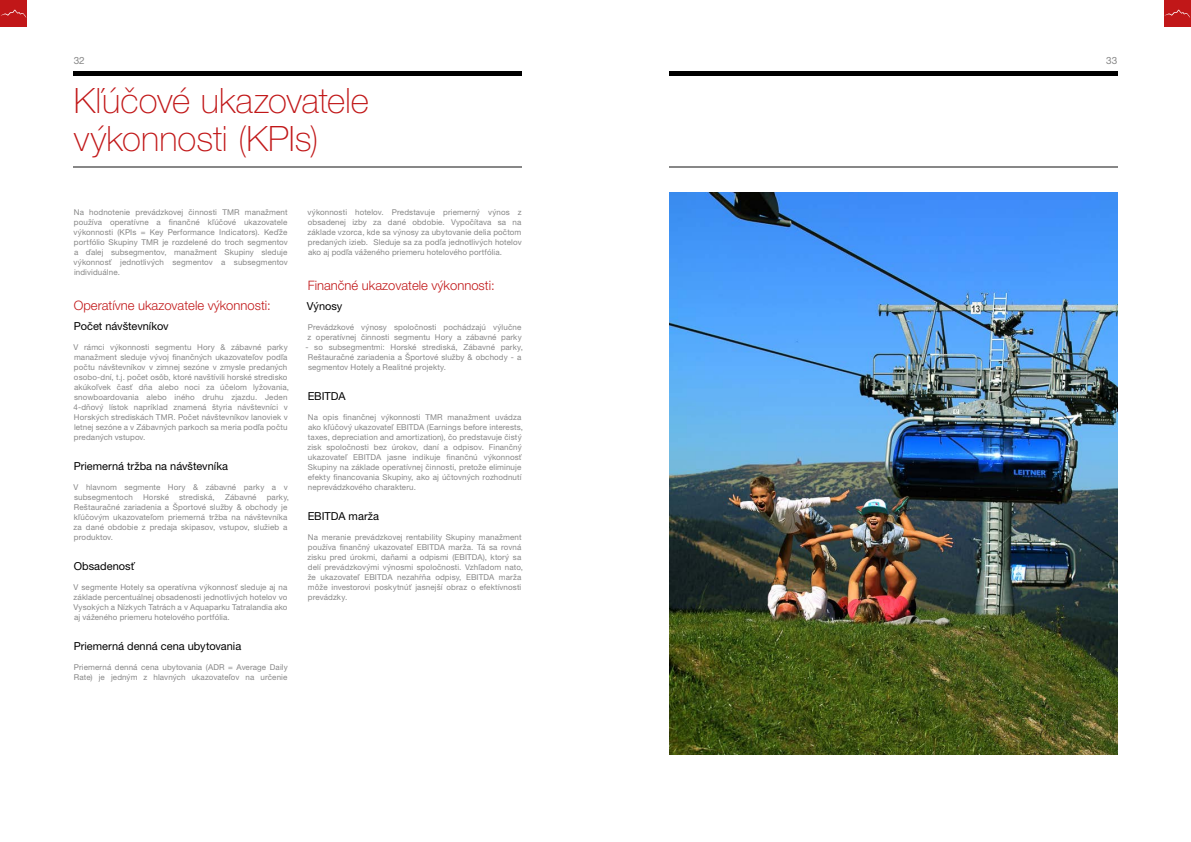
<style>
.page{position:relative;width:1191px;height:842px;background:#fff}
.page>*{position:absolute;margin:0;border:0;box-sizing:border-box;transform-origin:0 0}
.t1{font:100 35px/38px "Helvetica Neue LT Pro";color:#c11718}
.t2{font:300 13px "Helvetica Neue LT Pro";color:#c11718}
.t3{font:11px "Helvetica Neue LT Pro";color:#000}
.t4{font:10px "Helvetica Neue LT Pro";color:#878787}
.t5{font:8px/10px "Helvetica Neue LT Pro";letter-spacing:.01em;color:#878787}
</style>
<div class="page">
<hr style="left:74px;top:71px;width:448px;height:4px;background:#000">
<hr style="left:74px;top:167px;width:448px;height:1px;background:#878787">
<hr style="left:669px;top:167px;width:448px;height:1px;background:#878787">
<hr style="left:669px;top:71px;width:448px;height:4px;background:#000">
<div style="left:1163px;top:0;width:28px;height:27px;background:#c11718"></div>
<svg style="left:1164px;top:10px;width:26px;height:8px"></svg>
<div style="left:0;top:0;width:27px;height:27px;background:#c11718"></div>
<svg style="left:1px;top:10px;width:25px;height:8px"></svg>
<img style="left:669px;top:193px;width:448px;height:561px">
<p class="t4" style="left:74px;top:54px;width:13px">32</p>
<p class="t4" style="left:1106px;top:54px;width:13px">33</p>
<h1 class="t1" style="left:74px;top:82px;width:297px">Kľúčové ukazovatele výkonnosti (KPIs)</h1>
<p class="t5" style="left:74px;top:207px;width:215px;text-align:justify">Na hodnotenie prevádzkovej činnosti TMR manažment používa operatívne a finančné kľúčové ukazovatele výkonnosti (KPIs = Key Performance Indicators). Keďže portfólio Skupiny TMR je rozdelené do troch segmentov a ďalej subsegmentov, manažment Skupiny sleduje výkonnosť jednotlivých segmentov a subsegmentov individuálne.</p>
<h2 class="t2" style="left:74px;top:298px;width:198px">Operatívne ukazovatele výkonnosti:</h2>
<h3 class="t3" style="left:74px;top:320px;width:96px">Počet návštevníkov</h3>
<p class="t5" style="left:73px;top:342px;width:217px">V rámci výkonnosti segmentu Hory &amp; zábavné parky manažment sleduje vývoj finančných ukazovateľov podľa počtu návštevníkov v zimnej sezóne v zmysle predaných osobo-dní, t.j. počet osôb, ktoré navštívili horské stredisko akúkoľvek časť dňa alebo noci za účelom lyžovania, snowboardovania alebo iného druhu zjazdu. Jeden 4-dňový lístok napríklad znamená štyria návštevníci v Horských strediskách TMR. Počet návštevníkov lanoviek v letnej sezóne a v Zábavných parkoch sa meria podľa počtu predaných vstupov.</p>
<h3 class="t3" style="left:74px;top:460px;width:156px">Priemerná tržba na návštevníka</h3>
<p class="t5" style="left:74px;top:482px;width:216px">V hlavnom segmente Hory &amp; zábavné parky a v subsegmentoch</p>
<p class="t5" style="left:143px;top:492px;width:27px">Horské</p>
<p class="t5" style="left:179px;top:492px;width:37px">strediská,</p>
<p class="t5" style="left:225px;top:492px;width:33px">Zábavné</p>
<p class="t5" style="left:74px;top:492px;width:217px;text-indent:193px">parky, Reštauračné zariadenia a Športové služby &amp; obchody je kľúčovým ukazovateľom priemerná tržba na návštevníka za dané obdobie z predaja skipasov, vstupov, služieb a produktov.</p>
<h3 class="t3" style="left:74px;top:560px;width:62px">Obsadenosť</h3>
<p class="t5" style="left:74px;top:582px;width:215px;text-align:justify">V segmente Hotely sa operatívna výkonnosť sleduje aj na základe percentuálnej obsadenosti jednotlivých hotelov vo Vysokých a Nízkych Tatrách a v Aquaparku Tatralandia ako aj váženého priemeru hotelového portfólia.</p>
<h3 class="t3" style="left:74px;top:640px;width:169px">Priemerná denná cena ubytovania</h3>
<p class="t5" style="left:74px;top:662px;width:215px">Priemerná denná cena ubytovania (ADR = Average Daily<br>Rate) je jedným z hlavných ukazovateľov na určenie</p>
<p class="t5" style="left:307px;top:207px;width:216px;text-align:justify">výkonnosti hotelov. Predstavuje priemerný výnos z obsadenej izby za dané obdobie. Vypočítava sa na základe vzorca, kde sa výnosy za ubytovanie delia počtom predaných izieb. Sleduje sa za podľa jednotlivých hotelov ako aj podľa váženého priemeru hotelového portfólia.</p>
<h2 class="t2" style="left:308px;top:278px;width:188px">Finančné ukazovatele výkonnosti:</h2>
<h3 class="t3" style="left:307px;top:300px;width:37px">Výnosy</h3>
<p class="t5" style="left:307px;top:322px;width:216px">Prevádzkové výnosy spoločnosti pochádzajú výlučne z operatívnej činnosti segmentu Hory a zábavné parky</p>
<p class="t5" style="left:305px;top:342px;width:219px">- so subsegmentmi: Horské strediská, Zábavné parky,<br>Reštauračné zariadenia a Športové služby &amp; obchody - a segmentov Hotely a Realitné projekty.</p>
<h3 class="t3" style="left:308px;top:390px;width:39px">EBITDA</h3>
<p class="t5" style="left:307px;top:412px;width:217px">Na opis finančnej výkonnosti TMR manažment uvádza ako kľúčový ukazovateľ EBITDA (Earnings before interests, taxes, depreciation and amortization), čo predstavuje čistý zisk spoločnosti bez úrokov, daní a odpisov. Finančný ukazovateľ EBITDA jasne indikuje finančnú výkonnosť Skupiny na základe operatívnej činnosti, pretože eliminuje efekty financovania Skupiny, ako aj účtovných rozhodnutí neprevádzkového charakteru.</p>
<h3 class="t3" style="left:308px;top:510px;width:73px">EBITDA marža</h3>
<p class="t5" style="left:307px;top:532px;width:217px">Na meranie prevádzkovej rentability Skupiny manažment používa finančný ukazovateľ EBITDA marža. Tá sa rovná zisku pred úrokmi, daňami a odpismi (EBITDA), ktorý sa delí prevádzkovými výnosmi spoločnosti. Vzhľadom nato, že ukazovateľ EBITDA nezahŕňa odpisy, EBITDA marža môže investorovi poskytnúť jasnejší obraz o efektívnosti prevádzky.</p>
</div>
